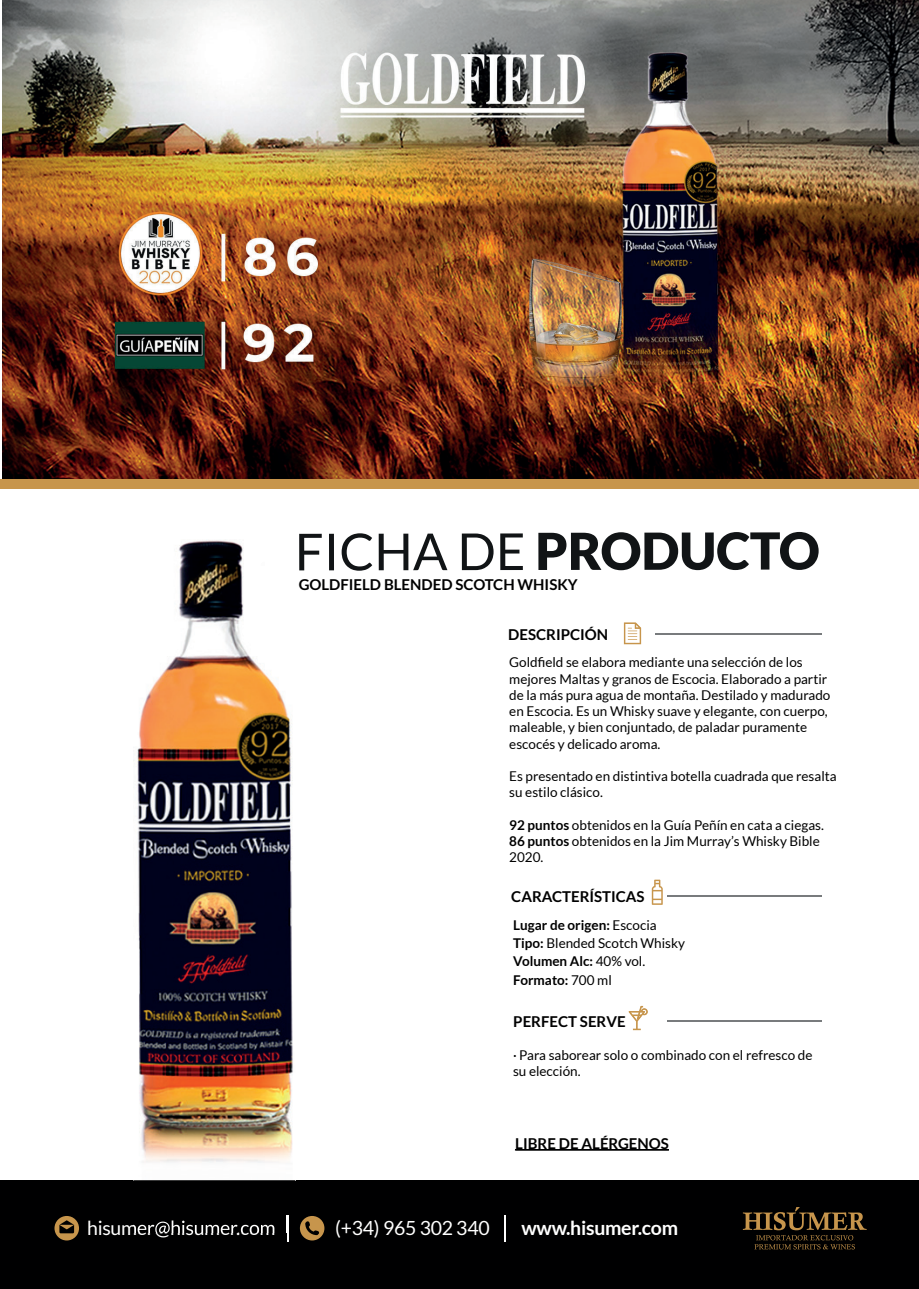
<style>
.page{position:relative;width:919px;height:1289px;background:#fff}
.page>*{position:absolute;margin:0;border:0;box-sizing:border-box;transform-origin:0 0}
.t1{font:900 51px "Lato";color:#111416}
.t2{font:19.5px "Lato";letter-spacing:-.015em;color:#fff}
.t3{font:700 19.5px "Lato";letter-spacing:-.015em;color:#fff}
.t4{font:700 15px "Lato";color:#000001}
.t5{font:13.5px/16.2px "Lato";color:#000001}
.t6{font:700 13.5px/18px "Lato";color:#000001}
.s1{font-weight:400}
.s2{font-weight:700}
</style>
<div class="page">
<img style="left:3px;top:0;width:915px;height:479px">
<div style="left:0;top:1180px;width:918px;height:108px;background:#000001"></div>
<hr style="left:667px;top:895px;width:155px;height:2px;background:#787b7d">
<hr style="left:667px;top:1020px;width:155px;height:1px;background:#787b7d">
<hr style="left:655px;top:633px;width:167px;height:1px;background:#787b7d">
<svg style="left:624px;top:622px;width:17px;height:22px"></svg>
<svg style="left:651px;top:879px;width:11px;height:25px"></svg>
<svg style="left:54px;top:1216px;width:25px;height:24px"></svg>
<svg style="left:742px;top:1207px;width:124px;height:42px"></svg>
<svg style="left:300px;top:1216px;width:24px;height:24px"></svg>
<svg style="left:504px;top:1215px;width:1px;height:26px"></svg>
<div style="left:0;top:479px;width:918px;height:9px;background:#c7954c"></div>
<svg style="left:628px;top:1005px;width:19px;height:25px"></svg>
<svg style="left:515px;top:1149px;width:154px;height:1px"></svg>
<img style="left:133px;top:540px;width:162px;height:692px">
<img style="left:133px;top:1220px;width:141px;height:12px">
<svg style="left:287px;top:1215px;width:1px;height:26px"></svg>
<h1 class="t1" style="left:295px;top:521px;width:526px"><span class="s1">FICHA DE</span> PRODUCTO</h1>
<p class="t4" style="left:298px;top:576px;width:280px">GOLDFIELD BLENDED SCOTCH WHISKY</p>
<p class="t4" style="left:508px;top:625px;width:101px">DESCRIPCIÓN</p>
<p class="t5" style="left:509px;top:654px;width:322px">Goldfield se elabora mediante una selección de los mejores Maltas y granos de Escocia. Elaborado a partir de la más pura agua de montaña. Destilado y madurado en Escocia. Es un Whisky suave y elegante, con cuerpo, maleable, y bien conjuntado, de paladar puramente escocés y delicado aroma.</p>
<p class="t5" style="left:509px;top:767px;width:329px">Es presentado en distintiva botella cuadrada que resalta su estilo clásico.</p>
<p class="t5" style="left:509px;top:816px;width:316px"><span class="s2">92 puntos</span> obtenidos en la Guía Peñín en cata a ciegas.<br><span class="s2">86 puntos</span> obtenidos en la Jim Murray’s Whisky Bible<br>2020.</p>
<p class="t4" style="left:511px;top:888px;width:135px">CARACTERÍSTICAS</p>
<p class="t6" style="left:513px;top:916px;width:173px">Lugar de origen: <span class="s1">Escocia<br></span>Tipo: <span class="s1">Blended Scotch Whisky<br></span>Volumen Alc: <span class="s1">40% vol.<br></span>Formato: <span class="s1">700 ml</span></p>
<p class="t4" style="left:513px;top:1013px;width:114px">PERFECT SERVE</p>
<p class="t5" style="left:513px;top:1046px;width:301px">· Para saborear solo o combinado con el refresco de su elección.</p>
<p class="t4" style="left:515px;top:1134px;width:155px">LIBRE DE ALÉRGENOS</p>
<h2 class="t2" style="left:87px;top:1216px;width:190px">hisumer@hisumer.com</h2>
<h2 class="t2" style="left:335px;top:1216px;width:156px">(+34) 965 302 340</h2>
<h2 class="t3" style="left:521px;top:1216px;width:158px">www.hisumer.com</h2>
</div>
